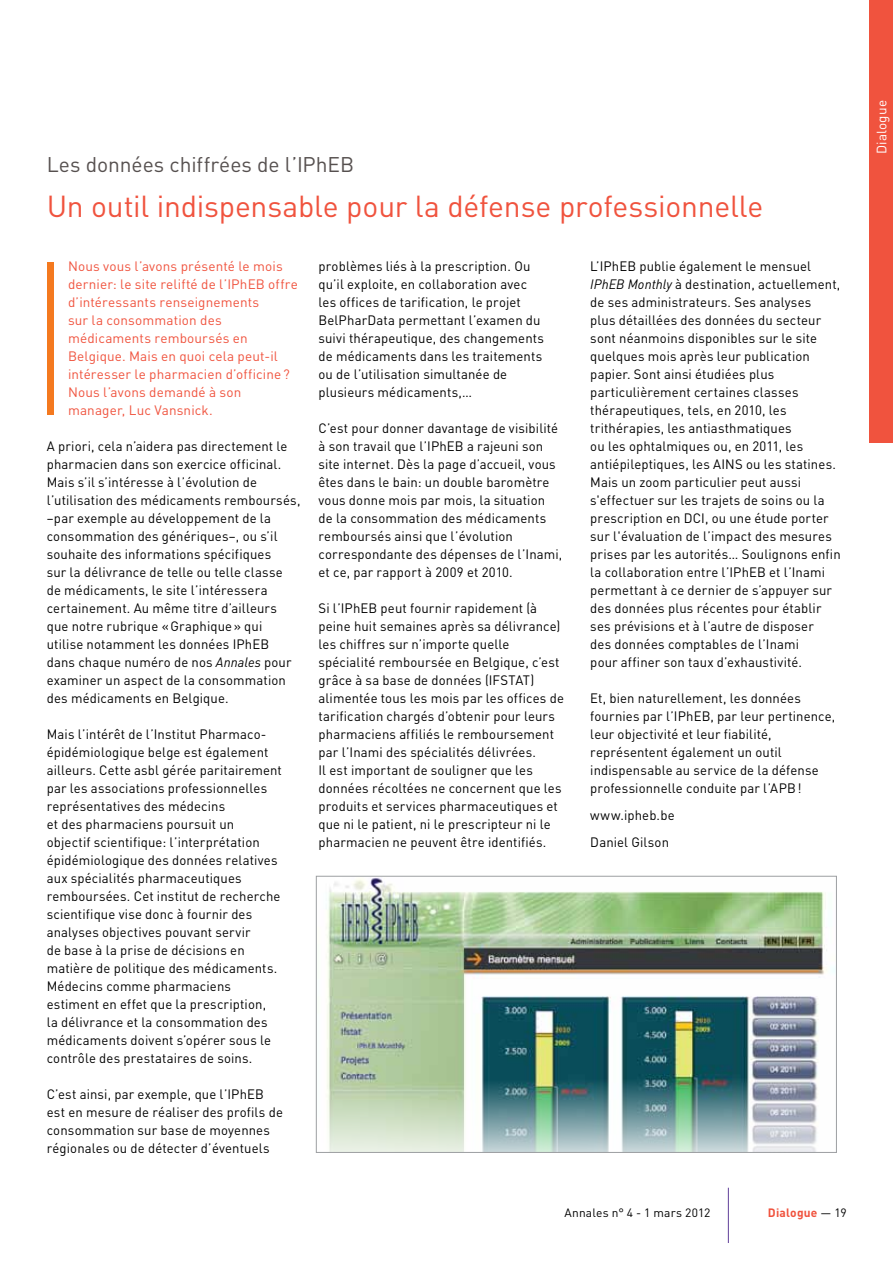
<style>
.page{position:relative;width:893px;height:1263px;background:#fff}
.page>*{position:absolute;margin:0;border:0;box-sizing:border-box;transform-origin:0 0}
.t1{font:30px "DIN Pro";letter-spacing:-.005em;color:#f0533e}
.t2{font:21px "DIN Pro";letter-spacing:-.005em;color:#56504f}
.t3{font:13.5px/18px "DIN Pro";letter-spacing:.01em;color:#000}
.t4{font:13.5px/18px "DIN Pro";letter-spacing:.01em;color:#f0533e}
.t5{font:13.5px "DIN Pro";letter-spacing:.01em;color:#fff}
.t6{font:12px "DIN Pro";letter-spacing:.015em;color:#000}
.t7{font:700 12px "DIN Pro";letter-spacing:.015em;color:#f0533e}
.s1{font-family:"DINOT";font-style:italic}
.s2{font-weight:400;color:#000}
</style>
<div class="page">
<hr style="left:728px;top:1188px;width:1px;height:55px;background:#603f99">
<div style="left:870px;top:0;width:23px;height:442px;background:#f0533e"></div>
<div style="left:47px;top:262px;width:7px;height:153px;background:#f4791f"></div>
<img style="left:326px;top:878px;width:509px;height:273px">
<div style="left:316px;top:876px;width:521px;height:277px;border:1px solid #9d9fa2"></div>
<h2 class="t2" style="left:47px;top:150px;width:309px">Les données chiffrées de l’IPhEB</h2>
<h1 class="t1" style="left:47px;top:186px;width:718px">Un outil indispensable pour la défense professionnelle</h1>
<p class="t4" style="left:68px;top:257px;width:231px">Nous vous l’avons présenté le mois dernier: le site relifté de l’IPhEB offre d’intéressants renseignements<br>sur la consommation des médicaments remboursés en<br>Belgique. Mais en quoi cela peut-il intéresser le pharmacien d’officine?<br>Nous l’avons demandé à son manager, Luc Vansnick.</p>
<p class="t3" style="left:47px;top:437px;width:255px">A priori, cela n’aidera pas directement le pharmacien dans son exercice officinal.<br>Mais s’il s’intéresse à l’évolution de l’utilisation des médicaments remboursés, –par exemple au développement de la consommation des génériques–, ou s’il souhaite des informations spécifiques<br>sur la délivrance de telle ou telle classe<br>de médicaments, le site l’intéressera certainement. Au même titre d’ailleurs que notre rubrique «Graphique» qui utilise notamment les données IPhEB dans chaque numéro de nos <span class="s1">Annales</span> pour examiner un aspect de la consommation des médicaments en Belgique.</p>
<p class="t3" style="left:47px;top:725px;width:237px">Mais l’intérêt de l’Institut Pharmaco&shy;épidémiologique belge est également ailleurs. Cette asbl gérée paritairement par les associations professionnelles représentatives des médecins<br>et des pharmaciens poursuit un<br>objectif scientifique: l’interprétation épidémiologique des données relatives aux spécialités pharmaceutiques remboursées. Cet institut de recherche scientifique vise donc à fournir des analyses objectives pouvant servir<br>de base à la prise de décisions en matière de politique des médicaments.<br>Médecins comme pharmaciens estiment en effet que la prescription,<br>la délivrance et la consommation des médicaments doivent s’opérer sous le contrôle des prestataires de soins.</p>
<p class="t3" style="left:47px;top:1085px;width:238px">C’est ainsi, par exemple, que l’IPhEB est en mesure de réaliser des profils de consommation sur base de moyennes régionales ou de détecter d’éventuels</p>
<p class="t3" style="left:590px;top:257px;width:252px">L’IPhEB publie également le mensuel <span class="s1">IPhEB Monthly</span> à destination, actuellement, de ses administrateurs. Ses analyses<br>plus détaillées des données du secteur sont néanmoins disponibles sur le site quelques mois après leur publication papier. Sont ainsi étudiées plus particulièrement certaines classes thérapeutiques, tels, en 2010, les trithérapies, les antiasthmatiques<br>ou les ophtalmiques ou, en 2011, les antiépileptiques, les AINS ou les statines.<br>Mais un zoom particulier peut aussi s'effectuer sur les trajets de soins ou la prescription en DCI, ou une étude porter sur l'évaluation de l’impact des mesures prises par les autorités… Soulignons enfin la collaboration entre l’IPhEB et l’Inami permettant à ce dernier de s’appuyer sur des données plus récentes pour établir ses prévisions et à l’autre de disposer<br>des données comptables de l’Inami<br>pour affiner son taux d’exhaustivité.</p>
<p class="t3" style="left:590px;top:688px;width:246px">Et, bien naturellement, les données fournies par l’IPhEB, par leur pertinence, leur objectivité et leur fiabilité, représentent également un outil indispensable au service de la défense professionnelle conduite par l’APB!</p>
<p class="t3" style="left:590px;top:801px;width:86px;line-height:27px">www.ipheb.be<br>Daniel Gilson</p>
<p class="t3" style="left:319px;top:257px;width:227px">problèmes liés à la prescription. Ou qu’il exploite, en collaboration avec les offices de tarification, le projet BelPharData permettant l’examen du suivi thérapeutique, des changements de médicaments dans les traitements ou de l’utilisation simultanée de plusieurs médicaments,…</p>
<p class="t3" style="left:319px;top:419px;width:245px">C’est pour donner davantage de visibilité à son travail que l’IPhEB a rajeuni son site internet. Dès la page d’accueil, vous êtes dans le bain: un double baromètre vous donne mois par mois, la situation de la consommation des médicaments remboursés ainsi que l’évolution correspondante des dépenses de l’Inami, et ce, par rapport à 2009 et 2010.</p>
<p class="t3" style="left:319px;top:599px;width:247px">Si l’IPhEB peut fournir rapidement (à peine huit semaines après sa délivrance) les chiffres sur n’importe quelle spécialité remboursée en Belgique, c’est grâce à sa base de données (IFSTAT) alimentée tous les mois par les offices de tarification chargés d’obtenir pour leurs pharmaciens affiliés le remboursement par l’Inami des spécialités délivrées.<br>Il est important de souligner que les données récoltées ne concernent que les produits et services pharmaceutiques et que ni le patient, ni le prescripteur ni le pharmacien ne peuvent être identifiés.</p>
<p class="t6" style="left:564px;top:1205px;width:147px">Annales n° 4 - 1 mars 2012</p>
<p class="t7" style="left:768px;top:1205px;width:80px">Dialogue <span class="s2">— 19</span></p>
<p class="t5" style="left:872px;top:154px;width:55px;rotate:-90deg">Dialogue</p>
</div>
